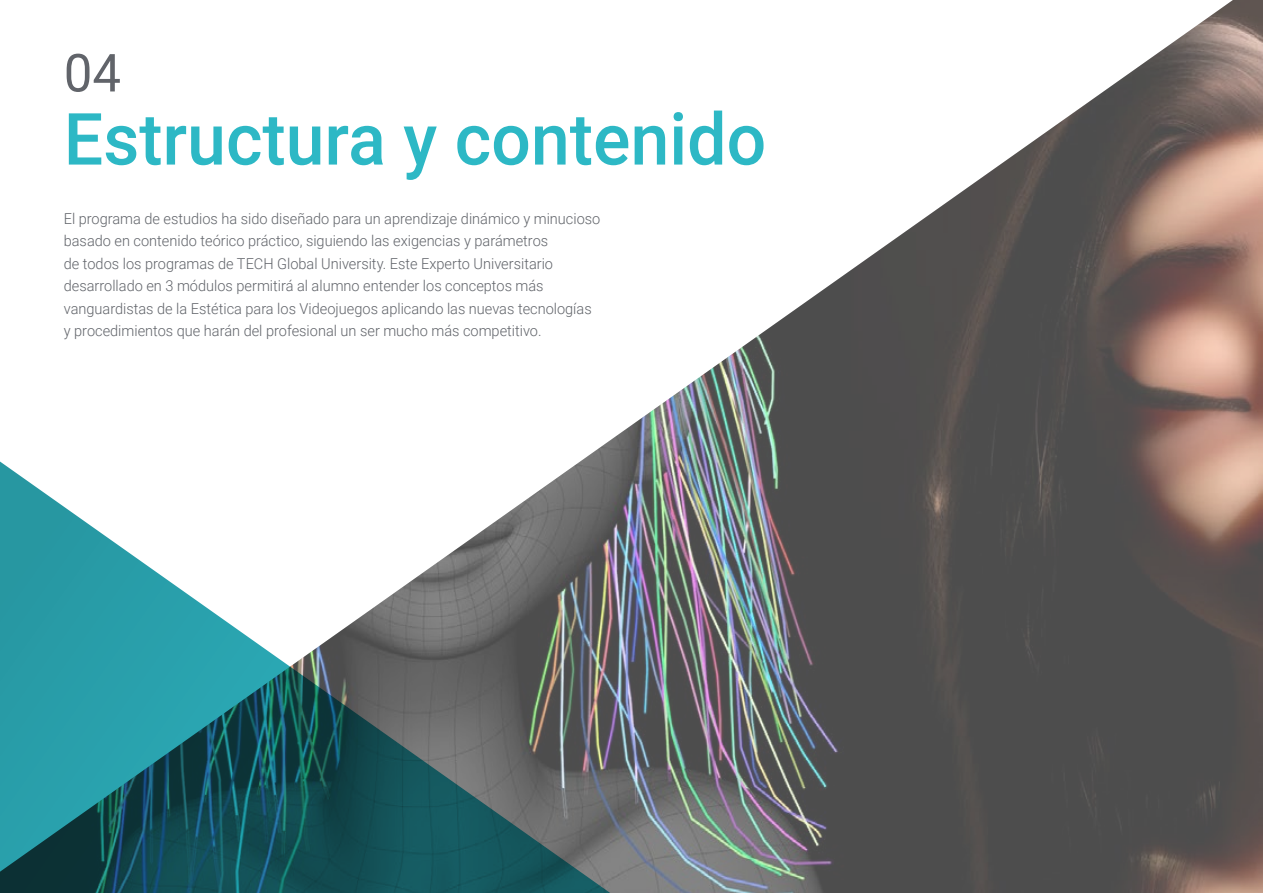
<style>
.page{position:relative;width:1263px;height:893px;background:#fff}
.page>*{position:absolute;margin:0;border:0;box-sizing:border-box;transform-origin:0 0}
.t1{font:500 72px "Roboto";color:#2db8c5}
.t2{font:52.5px "Roboto";color:#61646a}
.t3{font:300 15px/22.5px "Roboto";color:#61646a}
</style>
<div class="page">
<img style="left:602px;top:0;width:661px;height:893px">
<svg style="left:0;top:446px;width:640px;height:447px"></svg>
<h2 class="t2" style="left:64px;top:36px;width:59px">04</h2>
<h1 class="t1" style="left:64px;top:89px;width:704px">Estructura y contenido</h1>
<p class="t3" style="left:64px;top:207px;width:538px">El programa de estudios ha sido diseñado para un aprendizaje dinámico y minucioso basado en contenido teórico práctico, siguiendo las exigencias y parámetros<br>de todos los programas de TECH Global University. Este Experto Universitario desarrollado en 3 módulos permitirá al alumno entender los conceptos más vanguardistas de la Estética para los Videojuegos aplicando las nuevas tecnologías y procedimientos que harán del profesional un ser mucho más competitivo.</p>
</div>
